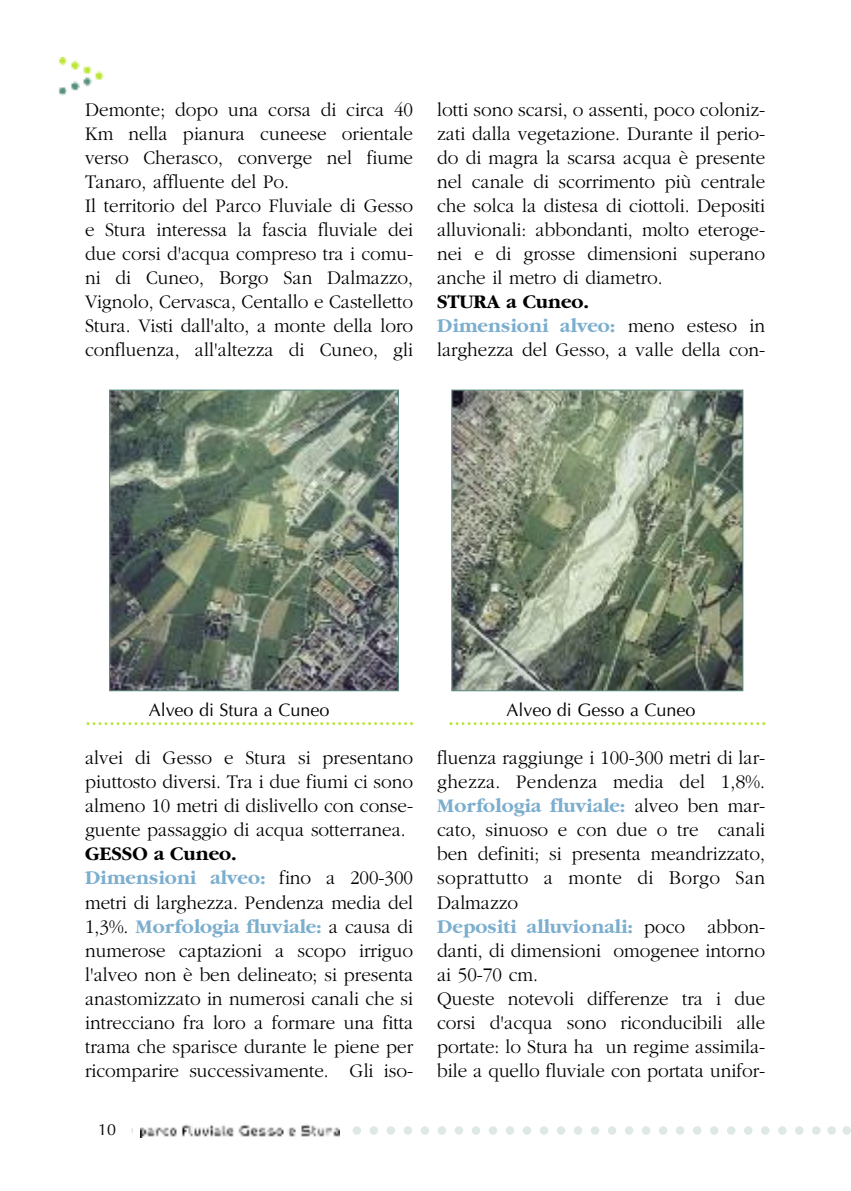
<style>
.page{position:relative;width:851px;height:1191px;background:#fff}
.page>*{position:absolute;margin:0;border:0;box-sizing:border-box;transform-origin:0 0}
.t1{font:300 20px/24px "Garamond";color:#000;scale:.95 1}
.t2{font:18px "Optima";color:#000}
.t3{font:16px "Optima";color:#000}
.s1{font-weight:700}
.s2{font-weight:700;color:#7caece}
</style>
<div class="page">
<div style="left:352px;top:1126px;width:9px;height:8px;background:#dee9e6;border-radius:50%"></div>
<div style="left:369px;top:1126px;width:9px;height:8px;background:#dee9e6;border-radius:50%"></div>
<div style="left:386px;top:1126px;width:9px;height:8px;background:#dee9e6;border-radius:50%"></div>
<div style="left:403px;top:1126px;width:9px;height:8px;background:#dee9e6;border-radius:50%"></div>
<div style="left:420px;top:1126px;width:9px;height:8px;background:#dee9e6;border-radius:50%"></div>
<div style="left:437px;top:1126px;width:9px;height:8px;background:#dee9e6;border-radius:50%"></div>
<div style="left:454px;top:1126px;width:9px;height:8px;background:#dee9e6;border-radius:50%"></div>
<div style="left:471px;top:1126px;width:9px;height:8px;background:#dee9e6;border-radius:50%"></div>
<div style="left:488px;top:1126px;width:9px;height:8px;background:#dee9e6;border-radius:50%"></div>
<div style="left:505px;top:1126px;width:9px;height:8px;background:#dee9e6;border-radius:50%"></div>
<div style="left:522px;top:1126px;width:9px;height:8px;background:#dee9e6;border-radius:50%"></div>
<div style="left:539px;top:1126px;width:9px;height:8px;background:#dee9e6;border-radius:50%"></div>
<div style="left:556px;top:1126px;width:9px;height:8px;background:#dee9e6;border-radius:50%"></div>
<div style="left:573px;top:1126px;width:9px;height:8px;background:#dee9e6;border-radius:50%"></div>
<div style="left:590px;top:1126px;width:9px;height:8px;background:#dee9e6;border-radius:50%"></div>
<div style="left:607px;top:1126px;width:9px;height:8px;background:#dee9e6;border-radius:50%"></div>
<div style="left:624px;top:1126px;width:9px;height:8px;background:#dee9e6;border-radius:50%"></div>
<div style="left:641px;top:1126px;width:9px;height:8px;background:#dee9e6;border-radius:50%"></div>
<div style="left:658px;top:1126px;width:9px;height:8px;background:#dee9e6;border-radius:50%"></div>
<div style="left:675px;top:1126px;width:9px;height:8px;background:#dee9e6;border-radius:50%"></div>
<div style="left:692px;top:1126px;width:9px;height:8px;background:#dee9e6;border-radius:50%"></div>
<div style="left:709px;top:1126px;width:9px;height:8px;background:#dee9e6;border-radius:50%"></div>
<div style="left:726px;top:1126px;width:9px;height:8px;background:#dee9e6;border-radius:50%"></div>
<div style="left:743px;top:1126px;width:9px;height:8px;background:#dee9e6;border-radius:50%"></div>
<div style="left:760px;top:1126px;width:9px;height:8px;background:#dee9e6;border-radius:50%"></div>
<div style="left:777px;top:1126px;width:9px;height:8px;background:#dee9e6;border-radius:50%"></div>
<div style="left:795px;top:1126px;width:8px;height:8px;background:#dee9e6;border-radius:50%"></div>
<div style="left:812px;top:1126px;width:8px;height:8px;background:#dee9e6;border-radius:50%"></div>
<div style="left:827px;top:1126px;width:8px;height:8px;background:#dee9e6;border-radius:50%"></div>
<div style="left:842px;top:1126px;width:8px;height:8px;background:#dee9e6;border-radius:50%"></div>
<img style="left:58px;top:57px;width:47px;height:39px">
<img style="left:140px;top:1124px;width:199px;height:14px">
<svg style="left:86px;top:722px;width:327px;height:3px"></svg>
<img style="left:111px;top:392px;width:285px;height:297px">
<div style="left:109px;top:390px;width:289px;height:301px;border:1px solid #5b9184"></div>
<svg style="left:449px;top:722px;width:316px;height:3px"></svg>
<img style="left:453px;top:392px;width:288px;height:297px">
<div style="left:451px;top:390px;width:292px;height:301px;border:1px solid #5b9184"></div>
<p class="t1" style="left:85px;top:97px;width:347px">Demonte; dopo una corsa di circa 40<br>Km nella pianura cuneese orientale verso Cherasco, converge nel fiume Tanaro, affluente del Po.<br>Il territorio del Parco Fluviale di Gesso e Stura interessa la fascia fluviale dei due corsi d'acqua compreso tra i comu&shy;ni di Cuneo, Borgo San Dalmazzo, Vignolo, Cervasca, Centallo e Castelletto Stura. Visti dall'alto, a monte della loro confluenza, all'altezza di Cuneo, gli</p>
<p class="t1" style="left:437px;top:97px;width:347px;text-align:justify">lotti sono scarsi, o assenti, poco coloniz&shy;zati dalla vegetazione. Durante il perio&shy;do di magra la scarsa acqua è presente nel canale di scorrimento più centrale che solca la distesa di ciottoli. Depositi alluvionali: abbondanti, molto eteroge&shy;nei e di grosse dimensioni superano anche il metro di diametro.</p>
<p class="t1" style="left:437px;top:289px;width:347px"><span class="s1">STURA a Cuneo.<br></span><span class="s2">Dimensioni alveo:</span> meno esteso in larghezza del Gesso, a valle della con-</p>
<p class="t2" style="left:149px;top:699px;width:182px">Alveo di Stura a Cuneo</p>
<p class="t2" style="left:506px;top:699px;width:190px">Alveo di Gesso a Cuneo</p>
<p class="t1" style="left:85px;top:745px;width:347px;text-align:justify">alvei di Gesso e Stura si presentano piuttosto diversi. Tra i due fiumi ci sono almeno 10 metri di dislivello con conse&shy;guente passaggio di acqua sotterranea.</p>
<p class="t1" style="left:85px;top:841px;width:347px"><span class="s1">GESSO a Cuneo.<br></span><span class="s2">Dimensioni alveo:</span> fino a 200-300 metri di larghezza. Pendenza media del 1,3%. <span class="s2">Morfologia fluviale:</span> a causa di numerose captazioni a scopo irriguo l'alveo non è ben delineato; si presenta anastomizzato in numerosi canali che si intrecciano fra loro a formare una fitta trama che sparisce durante le piene per ricomparire successivamente. Gli iso-</p>
<p class="t3" style="left:98px;top:1120px;width:19px">10</p>
<p class="t1" style="left:437px;top:745px;width:347px">fluenza raggiunge i 100-300 metri di lar&shy;ghezza. Pendenza media del 1,8%.<br><span class="s2">Morfologia fluviale:</span> alveo ben mar&shy;cato, sinuoso e con due o tre canali ben definiti; si presenta meandrizzato, soprattutto a monte di Borgo San Dalmazzo<br><span class="s2">Depositi alluvionali:</span> poco abbon&shy;danti, di dimensioni omogenee intorno ai 50-70 cm.<br>Queste notevoli differenze tra i due corsi d'acqua sono riconducibili alle portate: lo Stura ha un regime assimila&shy;bile a quello fluviale con portata unifor-</p>
</div>
